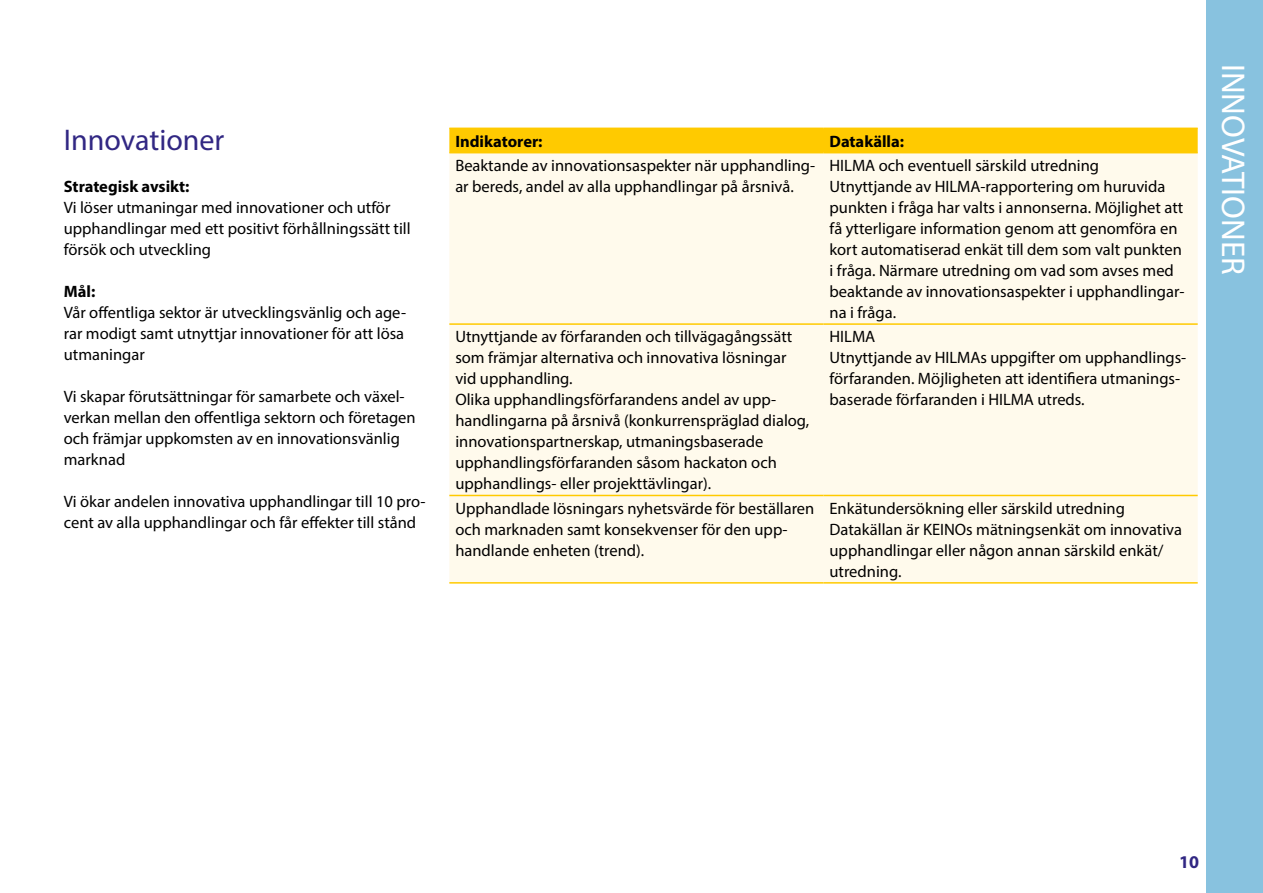
<style>
.page{position:relative;width:1263px;height:893px;background:#fff}
.page>*{position:absolute;margin:0;border:0;box-sizing:border-box;transform-origin:0 0}
.t1{font:33px "Myriad Pro";color:#fff}
.Väliotsikko{font:30px "Myriad Pro";color:#312783}
.t2{font:700 18px "Myriad Pro";color:#312783}
.Leipäteksti{font:16.5px/21px "Myriad Pro";color:#000}
.Leipäteksti-2{font:700 16.5px "Myriad Pro";color:#000}
</style>
<div class="page">
<div style="left:449px;top:129px;width:749px;height:23px;background:#ffca00"></div>
<div style="left:449px;top:153px;width:749px;height:429px;background:#fffaec"></div>
<hr style="left:449px;top:128px;width:374px;height:1px;background:#ffca00">
<hr style="left:823px;top:128px;width:375px;height:1px;background:#ffca00">
<hr style="left:449px;top:152px;width:374px;height:1px;background:#ffca00">
<hr style="left:823px;top:152px;width:375px;height:1px;background:#ffca00">
<hr style="left:449px;top:323px;width:374px;height:2px;background:#ffca00">
<hr style="left:823px;top:323px;width:375px;height:2px;background:#ffca00">
<hr style="left:449px;top:495px;width:374px;height:1px;background:#ffca00">
<hr style="left:823px;top:495px;width:375px;height:1px;background:#ffca00">
<hr style="left:449px;top:582px;width:374px;height:2px;background:#ffca00">
<hr style="left:823px;top:582px;width:375px;height:2px;background:#ffca00">
<div style="left:1206px;top:0;width:57px;height:893px;background:#88c2df"></div>
<h1 class="Väliotsikko" style="left:64px;top:121px;width:162px">Innovationer</h1>
<p class="Leipäteksti-2" style="left:64px;top:176px;width:127px">Strategisk avsikt:</p>
<p class="Leipäteksti" style="left:64px;top:197px;width:348px">Vi löser utmaningar med innovationer och utför upphandlingar med ett positivt förhållningssätt till försök och utveckling</p>
<p class="Leipäteksti-2" style="left:64px;top:281px;width:33px">Mål:</p>
<p class="Leipäteksti" style="left:64px;top:302px;width:344px;text-align:justify">Vår offentliga sektor är utvecklingsvänlig och age&shy;rar modigt samt utnyttjar innovationer för att lösa utmaningar</p>
<p class="Leipäteksti" style="left:64px;top:386px;width:353px">Vi skapar förutsättningar för samarbete och växel&shy;verkan mellan den offentliga sektorn och företagen och främjar uppkomsten av en innovationsvänlig marknad</p>
<p class="Leipäteksti" style="left:64px;top:491px;width:363px">Vi ökar andelen innovativa upphandlingar till 10 pro&shy;cent av alla upphandlingar och får effekter till stånd</p>
<p class="Leipäteksti-2" style="left:455px;top:130px;width:89px">Indikatorer:</p>
<p class="Leipäteksti-2" style="left:829px;top:130px;width:76px">Datakälla:</p>
<p class="Leipäteksti" style="left:455px;top:155px;width:361px">Beaktande av innovationsaspekter när upphandling&shy;ar bereds, andel av alla upphandlingar på årsnivå.</p>
<p class="Leipäteksti" style="left:829px;top:155px;width:271px">HILMA och eventuell särskild utredning</p>
<p class="Leipäteksti" style="left:829px;top:176px;width:356px">Utnyttjande av HILMA-rapportering om huruvida punkten i fråga har valts i annonserna. Möjlighet att få ytterligare information genom att genomföra en kort automatiserad enkät till dem som valt punkten i fråga. Närmare utredning om vad som avses med beaktande av innovationsaspekter i upphandlingar&shy;na i fråga.</p>
<p class="Leipäteksti" style="left:455px;top:326px;width:338px">Utnyttjande av förfaranden och tillvägagångssätt som främjar alternativa och innovativa lösningar vid upphandling.</p>
<p class="Leipäteksti" style="left:455px;top:389px;width:355px">Olika upphandlingsförfarandens andel av upp&shy;handlingarna på årsnivå (konkurrenspräglad dialog, innovationspartnerskap, utmaningsbaserade upphandlingsförfaranden såsom hackaton och upphandlings- eller projekttävlingar).</p>
<p class="Leipäteksti" style="left:829px;top:326px;width:47px">HILMA</p>
<p class="Leipäteksti" style="left:829px;top:347px;width:358px">Utnyttjande av HILMAs uppgifter om upphandlings&shy;förfaranden. Möjligheten att identifiera utmanings&shy;baserade förfaranden i HILMA utreds.</p>
<p class="Leipäteksti" style="left:455px;top:498px;width:361px">Upphandlade lösningars nyhetsvärde för beställaren och marknaden samt konsekvenser för den upp&shy;handlande enheten (trend).</p>
<p class="Leipäteksti" style="left:829px;top:498px;width:297px">Enkätundersökning eller särskild utredning</p>
<p class="Leipäteksti" style="left:829px;top:519px;width:354px">Datakällan är KEINOs mätningsenkät om innovativa upphandlingar eller någon annan särskild enkät/ utredning.</p>
<p class="t1" style="left:1254px;top:64px;width:212px;rotate:90deg">INNOVATIONER</p>
<p class="t2" style="left:1179px;top:850px;width:21px">10</p>
</div>
